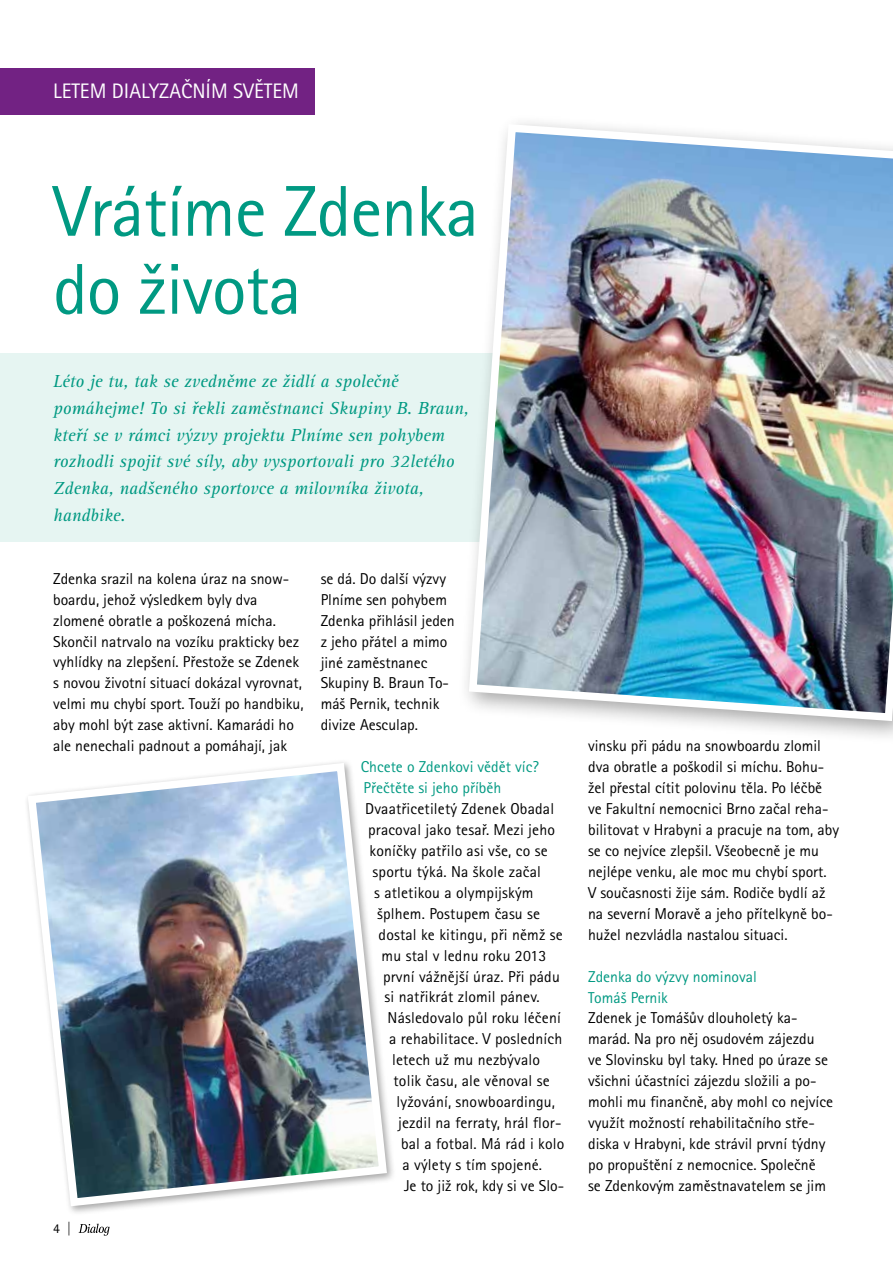
<style>
.page{position:relative;width:893px;height:1263px;background:#fff}
.page>*{position:absolute;margin:0;border:0;box-sizing:border-box;transform-origin:0 0}
.t1{font:72px/78px "Rotis Sans Serif Pro";letter-spacing:-.015em;color:#009982}
.t2{font:21px "Rotis Sans Serif Pro";color:#fff}
.t3{font:italic 18px/26.7px "Rotis Serif Pro";color:#009982}
.t4{font:15.75px/21px "Rotis Sans Serif Pro";color:#000}
.t5{font:15.75px/21px "Rotis Sans Serif Pro";color:#009982}
.t6{font:13.5px "Rotis Sans Serif Pro";color:#000}
</style>
<div class="page">
<div style="left:0;top:68px;width:315px;height:46px;background:#722283"></div>
<svg style="left:78px;top:1224px;width:32px;height:12px"></svg>
<div style="left:0;top:353px;width:572px;height:189px;background:#e6f5f2"></div>
<img style="left:27px;top:762px;width:364px;height:448px">
<div style="left:458px;top:113px;width:435px;height:631px;background:#000;opacity:.35"></div>
<img style="left:465px;top:120px;width:428px;height:605px">
<h2 class="t2" style="left:53px;top:79px;width:247px">LETEM DIALYZAČNÍM SVĚTEM</h2>
<h1 class="t1" style="left:53px;top:173px;width:427px">Vrátíme Zdenka do života</h1>
<p class="t3" style="left:53px;top:368px;width:417px">Léto je tu, tak se zvedněme ze židlí a společně pomáhejme! To si řekli zaměstnanci Skupiny B. Braun, kteří se v rámci výzvy projektu Plníme sen pohybem rozhodli spojit své síly, aby vysportovali pro 32letého Zdenka, nadšeného sportovce a milovníka života, handbike.</p>
<p class="t4" style="left:53px;top:568px;width:252px">Zdenka srazil na kolena úraz na snow&shy;boardu, jehož výsledkem byly dva zlomené obratle a poškozená mícha.<br>Skončil natrvalo na vozíku prakticky bez vyhlídky na zlepšení. Přestože se Zdenek s novou životní situací dokázal vyrovnat, velmi mu chybí sport. Touží po handbiku, aby mohl být zase aktivní. Kamarádi ho ale nenechali padnout a pomáhají, jak</p>
<p class="t4" style="left:321px;top:568px;width:136px">se dá. Do další výzvy<br>Plníme sen pohybem<br>Zdenka přihlásil jeden z jeho přátel a mimo jiné zaměstnanec<br>Skupiny B. Braun To&shy;máš Pernik, technik divize Aesculap.</p>
<p class="t5" style="left:361px;top:756px;width:180px">Chcete o Zdenkovi vědět víc?<br>Přečtěte si jeho příběh</p>
<p class="t4" style="left:365px;top:798px;width:190px">Dvaatřicetiletý Zdenek Obadal</p>
<p class="t4" style="left:368px;top:819px;width:188px">pracoval jako tesař. Mezi jeho</p>
<p class="t4" style="left:370px;top:840px;width:180px">koníčky patřilo asi vše, co se</p>
<p class="t4" style="left:373px;top:861px;width:170px">sportu týká. Na škole začal</p>
<p class="t4" style="left:374px;top:882px;width:161px">s atletikou a olympijským</p>
<p class="t4" style="left:377px;top:903px;width:165px">šplhem. Postupem času se</p>
<p class="t4" style="left:379px;top:924px;width:186px">dostal ke kitingu, při němž se</p>
<p class="t4" style="left:382px;top:945px;width:166px">mu stal v lednu roku 2013</p>
<p class="t4" style="left:383px;top:966px;width:178px">první vážnější úraz. Při pádu</p>
<p class="t4" style="left:385px;top:987px;width:156px">si natřikrát zlomil pánev.</p>
<p class="t4" style="left:388px;top:1008px;width:175px">Následovalo půl roku léčení</p>
<p class="t4" style="left:389px;top:1029px;width:175px">a rehabilitace. V posledních</p>
<p class="t4" style="left:392px;top:1049px;width:149px">letech už mu nezbývalo</p>
<p class="t4" style="left:394px;top:1070px;width:158px">tolik času, ale věnoval se</p>
<p class="t4" style="left:397px;top:1091px;width:160px">lyžování, snowboardingu,</p>
<p class="t4" style="left:398px;top:1112px;width:165px">jezdil na ferraty, hrál flor-</p>
<p class="t4" style="left:401px;top:1133px;width:165px">bal a fotbal. Má rád i kolo</p>
<p class="t4" style="left:403px;top:1154px;width:141px">a výlety s tím spojené.</p>
<p class="t4" style="left:404px;top:1175px;width:162px">Je to již rok, kdy si ve Slo-</p>
<p class="t6" style="left:53px;top:1220px;width:20px">4 |</p>
<p class="t4" style="left:588px;top:736px;width:252px">vinsku při pádu na snowboardu zlomil dva obratle a poškodil si míchu. Bohu&shy;žel přestal cítit polovinu těla. Po léčbě ve Fakultní nemocnici Brno začal reha&shy;bilitovat v Hrabyni a pracuje na tom, aby se co nejvíce zlepšil. Všeobecně je mu nejlépe venku, ale moc mu chybí sport.<br>V současnosti žije sám. Rodiče bydlí až na severní Moravě a jeho přítelkyně bo&shy;hužel nezvládla nastalou situaci.</p>
<p class="t5" style="left:588px;top:966px;width:170px">Zdenka do výzvy nominoval<br>Tomáš Pernik</p>
<p class="t4" style="left:588px;top:1008px;width:246px">Zdenek je Tomášův dlouholetý ka&shy;marád. Na pro něj osudovém zájezdu<br>ve Slovinsku byl taky. Hned po úraze se všichni účastníci zájezdu složili a po&shy;mohli mu finančně, aby mohl co nejvíce využít možností rehabilitačního stře&shy;diska v Hrabyni, kde strávil první týdny po propuštění z nemocnice. Společně<br>se Zdenkovým zaměstnavatelem se jim</p>
</div>
